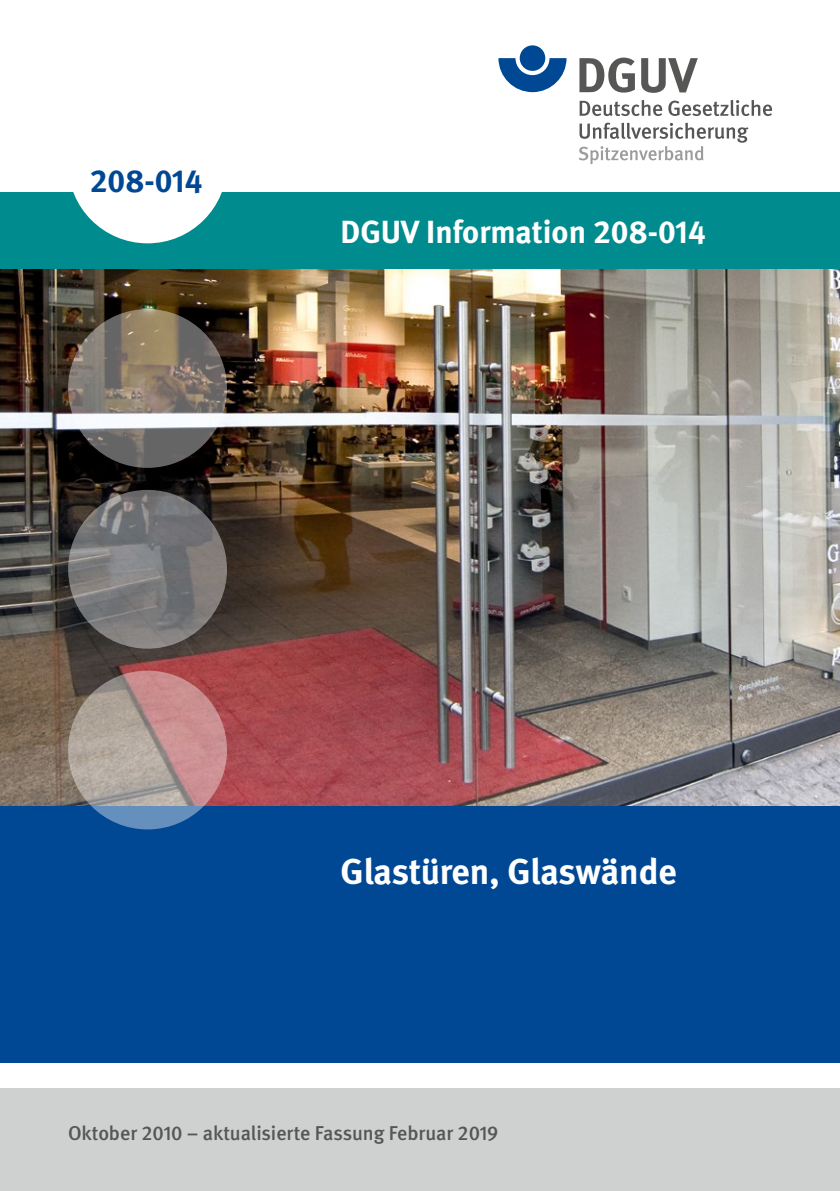
<style>
.page{position:relative;width:840px;height:1191px;background:#fff}
.page>*{position:absolute;margin:0;border:0;box-sizing:border-box;transform-origin:0 0}
.t1{font:700 36px "DGUV Meta";letter-spacing:-.005em;color:#fff}
.t2{font:700 32px "DGUV Meta";color:#fff}
.t3{font:700 32px "DGUV Meta";color:#004893}
.t4{font:500 20px "DGUV Meta";color:#565655}
</style>
<div class="page">
<img style="left:0;top:269px;width:839px;height:537px">
<div style="left:0;top:1088px;width:839px;height:103px;background:#cfd0d0"></div>
<div style="left:0;top:806px;width:839px;height:256px;background:#004893"></div>
<div style="left:0;top:192px;width:839px;height:77px;background:#008c8e"></div>
<svg style="left:68px;top:309px;width:159px;height:159px;background:#8c847c"></svg>
<svg style="left:68px;top:490px;width:159px;height:158px;background:#7b7a7b"></svg>
<svg style="left:68px;top:670px;width:159px;height:159px;background:#b1999a"></svg>
<div style="left:68px;top:85px;width:159px;height:158px;background:#fff;border-radius:50%"></div>
<svg style="left:498px;top:58px;width:68px;height:34px"></svg>
<div style="left:519px;top:45px;width:26px;height:26px;background:#004893;border-radius:50%"></div>
<svg style="left:579px;top:58px;width:55px;height:35px"></svg>
<svg style="left:641px;top:58px;width:56px;height:35px"></svg>
<svg style="left:579px;top:100px;width:82px;height:16px"></svg>
<svg style="left:668px;top:100px;width:103px;height:16px"></svg>
<svg style="left:579px;top:123px;width:169px;height:41px"></svg>
<h2 class="t3" style="left:90px;top:162px;width:114px">208-014</h2>
<h2 class="t2" style="left:340px;top:212px;width:366px">DGUV Information 208-014</h2>
<h1 class="t1" style="left:340px;top:849px;width:337px">Glastüren, Glaswände</h1>
<p class="t4" style="left:68px;top:1121px;width:431px">Oktober 2010 – aktualisierte Fassung Februar 2019</p>
</div>
